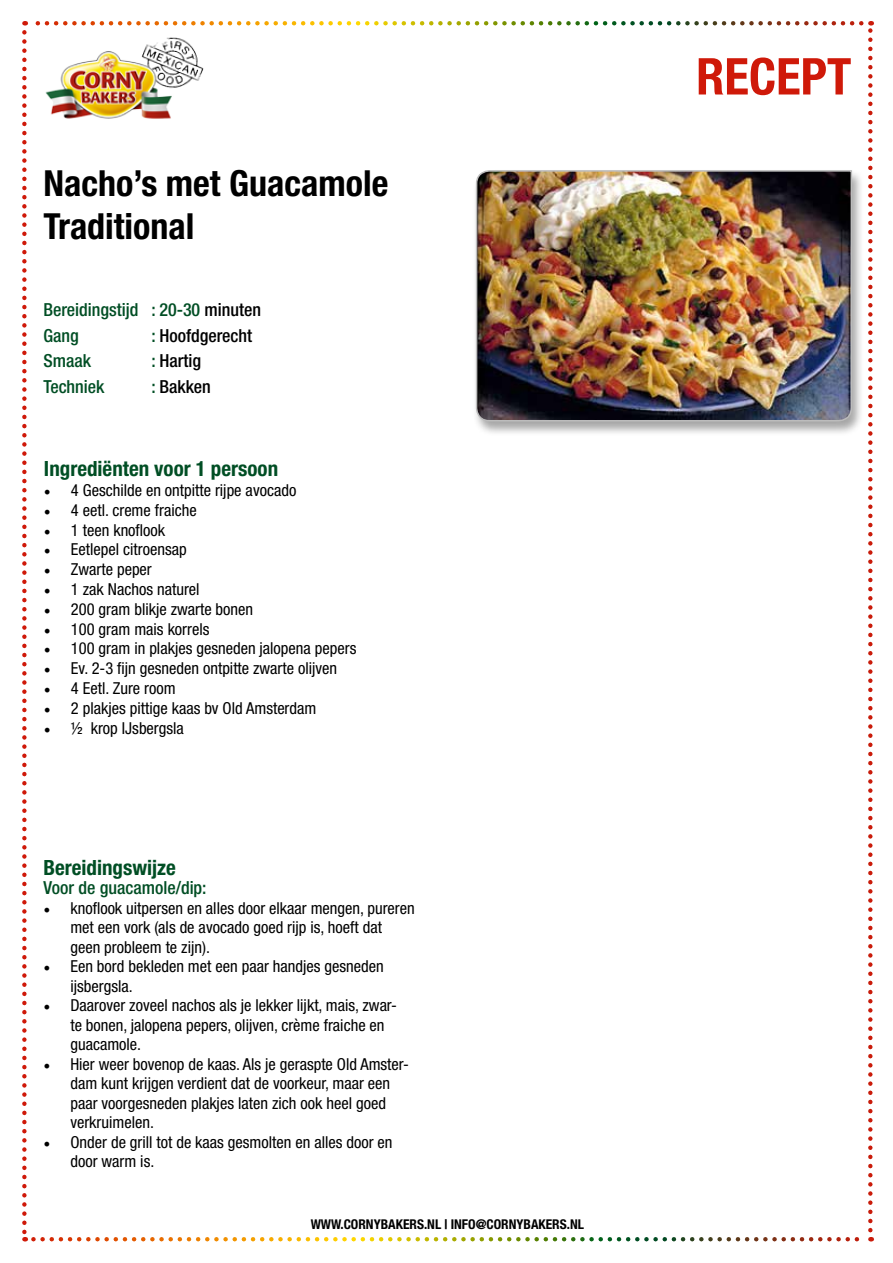
<style>
.page{position:relative;width:893px;height:1263px;background:#fff}
.page>*{position:absolute;margin:0;border:0;box-sizing:border-box;transform-origin:0 0}
.t1{font:700 condensed 50.85px "Helvetica Neue LT Std";color:#cf1909}
.t2{font:700 condensed 36px/43.2px "Helvetica Neue LT Std";color:#000}
.t3{font:700 condensed 21px "Helvetica Neue LT Std";color:#004e24}
.t4{font:500 condensed 18px/25.5px "Helvetica Neue LT Std";color:#004e24}
.t5{font:500 condensed 18px "Helvetica Neue LT Std";color:#000}
.t6{font:condensed 16.5px/19.5px "Helvetica Neue LT Std";color:#000}
.t7{font:700 condensed 13.5px "Helvetica Neue LT Std";color:#000}
.s1{color:#000}
.s2{color:#004e24}
.s3{font-family:"Minion Pro";font-stretch:normal;font-size:18px}
</style>
<div class="page">
<svg style="left:22px;top:32px;width:5px;height:1209px"></svg>
<img style="left:33px;top:1237px;width:838px;height:4px">
<svg style="left:868px;top:21px;width:5px;height:1209px"></svg>
<img style="left:24px;top:21px;width:837px;height:5px">
<img style="left:166px;top:37px;width:38px;height:51px">
<img style="left:45px;top:39px;width:128px;height:80px">
<div style="left:472px;top:169px;width:392px;height:268px;background:#000;opacity:.35"></div>
<img style="left:475px;top:169px;width:378px;height:253px">
<h2 class="t2" style="left:43px;top:161px;width:347px">Nacho’s met Guacamole<br>Traditional</h2>
<p class="t4" style="left:43px;top:297px;width:219px">Bereidingstijd : 20-30 <span class="s1">minuten<br></span>Gang</p>
<p class="t5" style="left:151px;top:324px;width:102px"><span class="s2">:</span> Hoofdgerecht</p>
<p class="t4" style="left:43px;top:348px;width:49px">Smaak</p>
<p class="t5" style="left:151px;top:350px;width:51px"><span class="s2">:</span> Hartig</p>
<p class="t4" style="left:43px;top:373px;width:63px">Techniek</p>
<p class="t5" style="left:151px;top:375px;width:61px"><span class="s2">:</span> Bakken</p>
<p class="t3" style="left:44px;top:456px;width:236px">Ingrediënten voor 1 persoon</p>
<p class="t6" style="left:44px;top:480px;width:254px"><span class="s3">•</span> 4 Geschilde en ontpitte rijpe avocado</p>
<p class="t6" style="left:44px;top:500px;width:154px"><span class="s3">•</span> 4 eetl. creme fraiche</p>
<p class="t6" style="left:44px;top:520px;width:123px"><span class="s3">•</span> 1 teen knoflook</p>
<p class="t6" style="left:44px;top:540px;width:144px"><span class="s3">•</span> Eetlepel citroensap</p>
<p class="t6" style="left:44px;top:559px;width:109px"><span class="s3">•</span> Zwarte peper</p>
<p class="t6" style="left:44px;top:579px;width:157px"><span class="s3">•</span> 1 zak Nachos naturel</p>
<p class="t6" style="left:44px;top:599px;width:211px"><span class="s3">•</span> 200 gram blikje zwarte bonen</p>
<p class="t6" style="left:44px;top:619px;width:167px"><span class="s3">•</span> 100 gram mais korrels</p>
<p class="t6" style="left:44px;top:639px;width:314px"><span class="s3">•</span> 100 gram in plakjes gesneden jalopena pepers</p>
<p class="t6" style="left:44px;top:658px;width:295px"><span class="s3">•</span> Ev. 2-3 fijn gesneden ontpitte zwarte olijven</p>
<p class="t6" style="left:44px;top:678px;width:133px"><span class="s3">•</span> 4 Eetl. Zure room</p>
<p class="t6" style="left:44px;top:698px;width:274px"><span class="s3">•</span> 2 plakjes pittige kaas bv Old Amsterdam</p>
<p class="t6" style="left:44px;top:718px;width:141px"><span class="s3">•</span> ½ krop IJsbergsla</p>
<p class="t3" style="left:43px;top:855px;width:134px">Bereidingswijze</p>
<p class="t4" style="left:43px;top:875px;width:165px">Voor de guacamole/dip:</p>
<p class="t6" style="left:70px;top:898px;width:346px;text-indent:-27px"><span class="s3">•</span> knoflook uitpersen en alles door elkaar mengen, pureren met een vork (als de avocado goed rijp is, hoeft dat geen probleem te zijn).</p>
<p class="t6" style="left:70px;top:957px;width:315px;text-indent:-27px"><span class="s3">•</span> Een bord bekleden met een paar handjes gesneden ijsbergsla.</p>
<p class="t6" style="left:70px;top:996px;width:328px;text-indent:-27px"><span class="s3">•</span> Daarover zoveel nachos als je lekker lijkt, mais, zwar&shy;te bonen, jalopena pepers, olijven, crème fraiche en guacamole.</p>
<p class="t6" style="left:70px;top:1054px;width:340px;text-indent:-27px"><span class="s3">•</span> Hier weer bovenop de kaas. Als je geraspte Old Amster&shy;dam kunt krijgen verdient dat de voorkeur, maar een paar voorgesneden plakjes laten zich ook heel goed verkruimelen.</p>
<p class="t6" style="left:70px;top:1132px;width:324px;text-indent:-27px"><span class="s3">•</span> Onder de grill tot de kaas gesmolten en alles door en door warm is.</p>
<p class="t7" style="left:311px;top:1216px;width:275px">www.cornybakers.nl | info@cornybakers.nl</p>
<h1 class="t1" style="left:696px;top:46px;width:157px">recept</h1>
</div>
